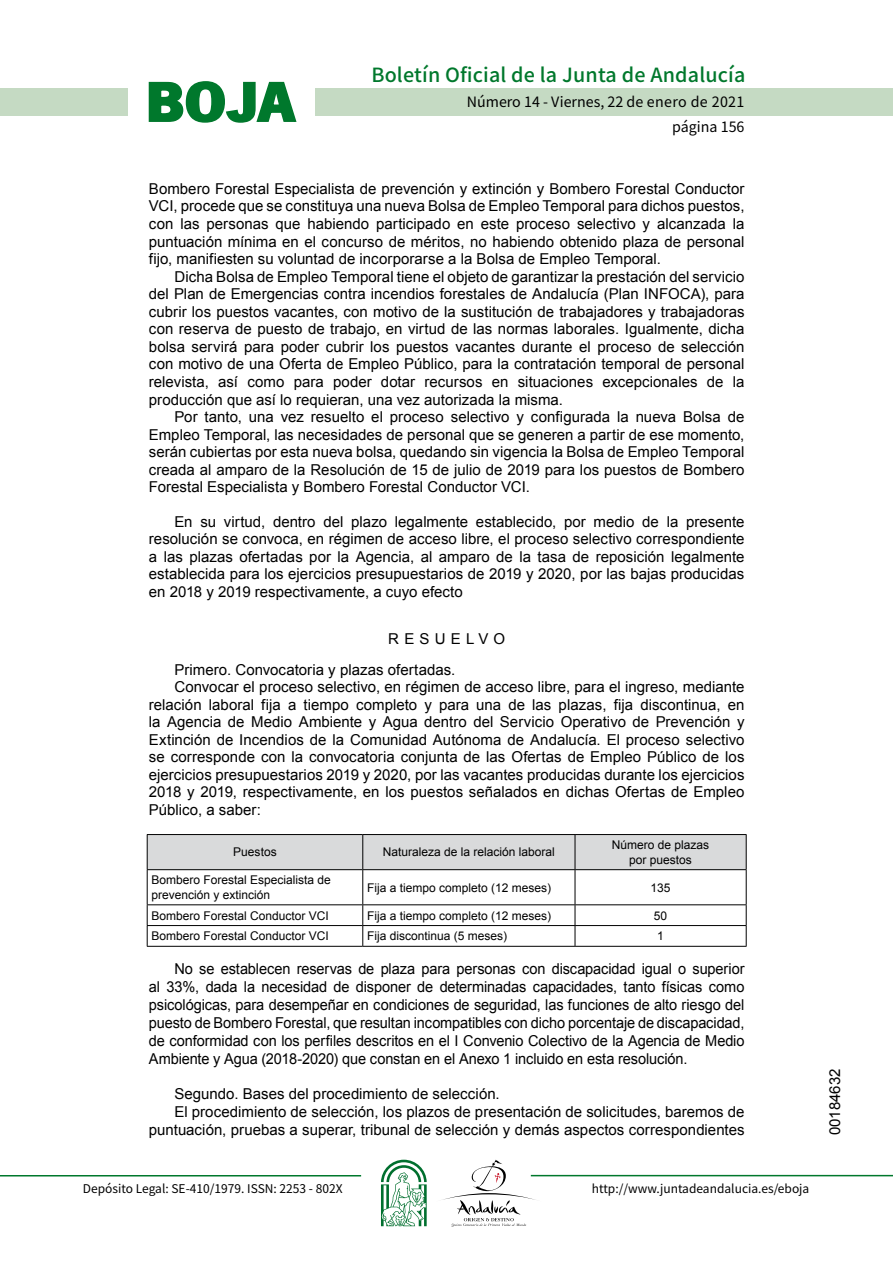
<style>
.page{position:relative;width:893px;height:1263px;background:#fff}
.page>*{position:absolute;margin:0;border:0;box-sizing:border-box;transform-origin:0 0}
.t1{font:700 57.75px "News Got T";color:#00782c;scale:1.14 1}
.t2{font:500 19.5px "Noto Sans HK";letter-spacing:.01em;color:#00782c}
.t3{font:15px/17.5px "Arial";color:#000;text-align:justify}
.t4{font:14.25px/24.5px "Noto Sans HK";color:#000;text-align:right}
.t5{font:12px/14.4px "Arial";color:#000;text-align:center}
.t6{font:12px "Noto Sans HK";color:#000}
</style>
<div class="page">
<div style="left:315px;top:88px;width:577px;height:28px;background:#c5dac3"></div>
<div style="left:0;top:88px;width:128px;height:28px;background:#c5dac3"></div>
<hr style="left:0;top:1175px;width:361px;height:2px;background:#00782c">
<hr style="left:531px;top:1175px;width:361px;height:1px;background:#00782c">
<svg style="left:148px;top:81px;width:149px;height:42px"></svg>
<svg style="left:442px;top:1160px;width:100px;height:67px"></svg>
<svg style="left:381px;top:1160px;width:45px;height:66px"></svg>
<div style="left:148px;top:835px;width:597px;height:34px;background:#d9dadb"></div>
<hr style="left:147px;top:834px;width:216px;height:1px;background:#000">
<hr style="left:147px;top:835px;width:1px;height:34px;background:#000">
<hr style="left:363px;top:834px;width:212px;height:1px;background:#000">
<hr style="left:362px;top:835px;width:1px;height:34px;background:#000">
<hr style="left:575px;top:834px;width:171px;height:1px;background:#000">
<hr style="left:574px;top:835px;width:1px;height:34px;background:#000">
<hr style="left:745px;top:835px;width:1px;height:34px;background:#000">
<hr style="left:147px;top:869px;width:216px;height:1px;background:#000">
<hr style="left:147px;top:870px;width:1px;height:34px;background:#000">
<hr style="left:363px;top:869px;width:212px;height:1px;background:#000">
<hr style="left:362px;top:870px;width:1px;height:34px;background:#000">
<hr style="left:575px;top:869px;width:171px;height:1px;background:#000">
<hr style="left:574px;top:870px;width:1px;height:34px;background:#000">
<hr style="left:745px;top:870px;width:1px;height:34px;background:#000">
<hr style="left:147px;top:904px;width:216px;height:1px;background:#000">
<hr style="left:363px;top:904px;width:212px;height:1px;background:#000">
<hr style="left:575px;top:904px;width:171px;height:1px;background:#000">
<hr style="left:147px;top:925px;width:216px;height:1px;background:#000">
<svg style="left:147px;top:905px;width:1px;height:41px"></svg>
<hr style="left:363px;top:925px;width:212px;height:1px;background:#000">
<svg style="left:362px;top:905px;width:1px;height:41px"></svg>
<hr style="left:575px;top:925px;width:171px;height:1px;background:#000">
<svg style="left:574px;top:905px;width:1px;height:41px"></svg>
<svg style="left:745px;top:905px;width:1px;height:41px"></svg>
<hr style="left:147px;top:946px;width:216px;height:1px;background:#000">
<hr style="left:363px;top:946px;width:212px;height:1px;background:#000">
<hr style="left:575px;top:946px;width:171px;height:1px;background:#000">
<h1 class="t1" style="left:145px;top:68px;width:133px">BOJA</h1>
<h2 class="t2" style="left:371px;top:64px;width:375px">Boletín Oficial de la Junta de Andalucía</h2>
<p class="t4" style="left:467px;top:90px;width:279px">Número 14 - Viernes, 22 de enero de 2021 página 156</p>
<p class="t3" style="left:149px;top:180px;width:597px">Bombero Forestal Especialista de prevención y extinción y Bombero Forestal Conductor VCI, procede que se constituya una nueva Bolsa de Empleo Temporal para dichos puestos, con las personas que habiendo participado en este proceso selectivo y alcanzada la puntuación mínima en el concurso de méritos, no habiendo obtenido plaza de personal fijo, manifiesten su voluntad de incorporarse a la Bolsa de Empleo Temporal.</p>
<p class="t3" style="left:149px;top:268px;width:597px;text-indent:26px">Dicha Bolsa de Empleo Temporal tiene el objeto de garantizar la prestación del servicio del Plan de Emergencias contra incendios forestales de Andalucía (Plan INFOCA), para cubrir los puestos vacantes, con motivo de la sustitución de trabajadores y trabajadoras con reserva de puesto de trabajo, en virtud de las normas laborales. Igualmente, dicha bolsa servirá para poder cubrir los puestos vacantes durante el proceso de selección con motivo de una Oferta de Empleo Público, para la contratación temporal de personal relevista, así como para poder dotar recursos en situaciones excepcionales de la producción que así lo requieran, una vez autorizada la misma.</p>
<p class="t3" style="left:149px;top:408px;width:597px;text-indent:26px">Por tanto, una vez resuelto el proceso selectivo y configurada la nueva Bolsa de Empleo Temporal, las necesidades de personal que se generen a partir de ese momento, serán cubiertas por esta nueva bolsa, quedando sin vigencia la Bolsa de Empleo Temporal creada al amparo de la Resolución de 15 de julio de 2019 para los puestos de Bombero Forestal Especialista y Bombero Forestal Conductor VCI.</p>
<p class="t3" style="left:149px;top:513px;width:597px;text-indent:26px">En su virtud, dentro del plazo legalmente establecido, por medio de la presente resolución se convoca, en régimen de acceso libre, el proceso selectivo correspondiente a las plazas ofertadas por la Agencia, al amparo de la tasa de reposición legalmente establecida para los ejercicios presupuestarios de 2019 y 2020, por las bajas producidas en 2018 y 2019 respectivamente, a cuyo efecto</p>
<p class="t3" style="left:174px;top:624px;width:332px;line-height:30.3px;text-indent:214px">RESUELVO<br>Primero. Convocatoria y plazas ofertadas.</p>
<p class="t3" style="left:149px;top:678px;width:597px;text-indent:26px">Convocar el proceso selectivo, en régimen de acceso libre, para el ingreso, mediante relación laboral fija a tiempo completo y para una de las plazas, fija discontinua, en la Agencia de Medio Ambiente y Agua dentro del Servicio Operativo de Prevención y Extinción de Incendios de la Comunidad Autónoma de Andalucía. El proceso selectivo se corresponde con la convocatoria conjunta de las Ofertas de Empleo Público de los ejercicios presupuestarios 2019 y 2020, por las vacantes producidas durante los ejercicios 2018 y 2019, respectivamente, en los puestos señalados en dichas Ofertas de Empleo Público, a saber:</p>
<p class="t5" style="left:233px;top:845px;width:45px">Puestos</p>
<p class="t5" style="left:383px;top:845px;width:174px">Naturaleza de la relación laboral</p>
<p class="t5" style="left:612px;top:838px;width:99px">Número de plazas por puestos</p>
<p class="t5" style="left:151px;top:873px;width:181px;text-align:left">Bombero Forestal Especialista de prevención y extinción</p>
<p class="t5" style="left:367px;top:880px;width:186px">Fija a tiempo completo (12 meses)</p>
<p class="t5" style="left:650px;top:880px;width:22px">135</p>
<p class="t5" style="left:151px;top:908px;width:179px">Bombero Forestal Conductor VCI</p>
<p class="t5" style="left:367px;top:908px;width:186px">Fija a tiempo completo (12 meses)</p>
<p class="t5" style="left:654px;top:908px;width:15px">50</p>
<p class="t5" style="left:151px;top:929px;width:179px">Bombero Forestal Conductor VCI</p>
<p class="t5" style="left:367px;top:929px;width:142px">Fija discontinua (5 meses)</p>
<p class="t5" style="left:657px;top:929px;width:8px">1</p>
<p class="t3" style="left:149px;top:960px;width:597px;line-height:18px;text-indent:26px">No se establecen reservas de plaza para personas con discapacidad igual o superior al 33%, dada la necesidad de disponer de determinadas capacidades, tanto físicas como psicológicas, para desempeñar en condiciones de seguridad, las funciones de alto riesgo del puesto de Bombero Forestal, que resultan incompatibles con dicho porcentaje de discapacidad, de conformidad con los perfiles descritos en el I Convenio Colectivo de la Agencia de Medio Ambiente y Agua (2018-2020) que constan en el Anexo 1 incluido en esta resolución.</p>
<p class="t3" style="left:174px;top:1085px;width:327px">Segundo. Bases del procedimiento de selección.</p>
<p class="t3" style="left:174px;top:1104px;width:571px">El procedimiento de selección, los plazos de presentación de solicitudes, baremos de</p>
<p class="t3" style="left:149px;top:1122px;width:597px">puntuación, pruebas a superar, tribunal de selección y demás aspectos correspondientes</p>
<p class="t6" style="left:83px;top:1181px;width:261px">Depósito Legal: SE-410/1979. ISSN: 2253 - 802X</p>
<p class="t6" style="left:592px;top:1181px;width:219px">http://www.juntadeandalucia.es/eboja</p>
<p class="t3" style="left:826px;top:1135px;width:68px;rotate:-90deg">00184632</p>
</div>
